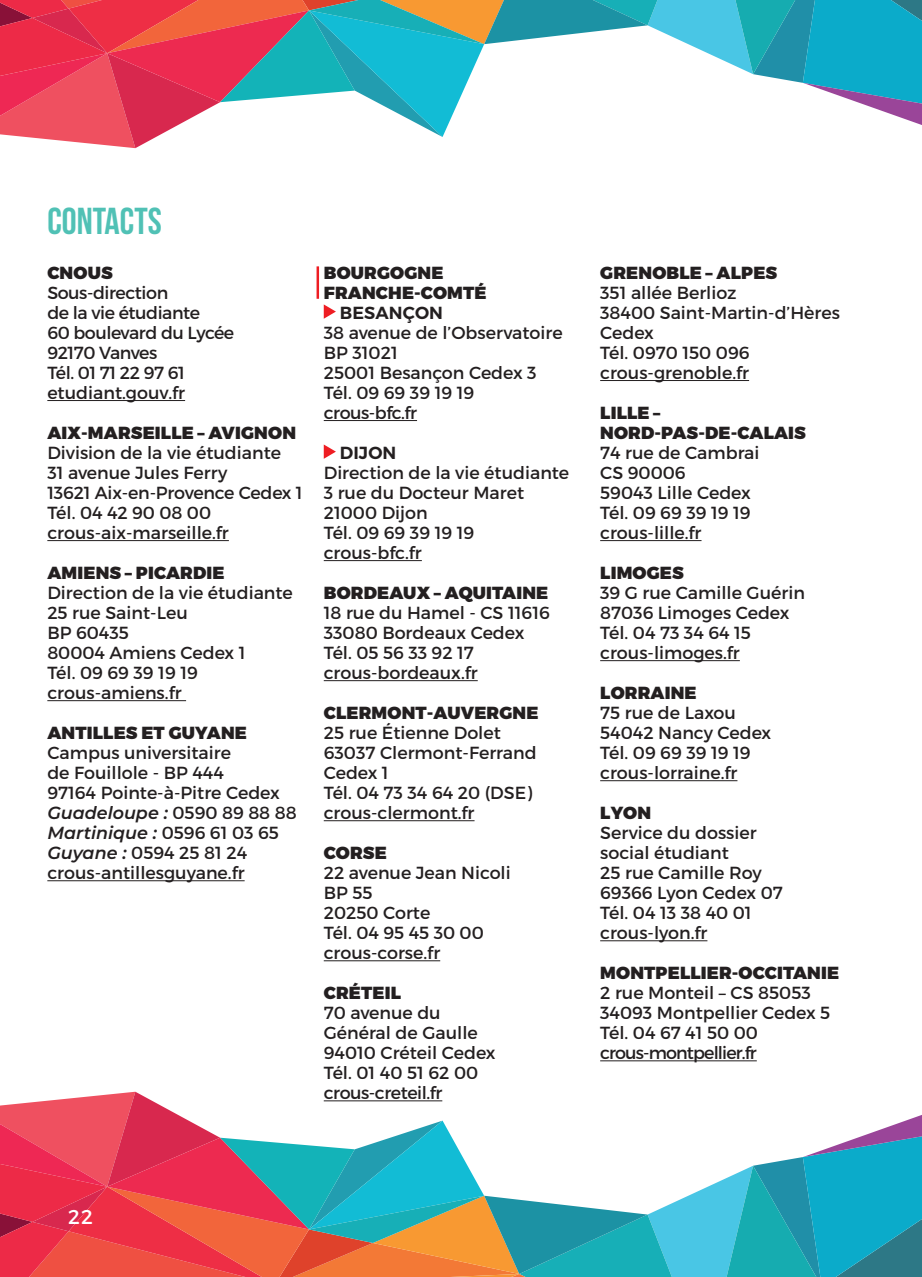
<style>
.page{position:relative;width:922px;height:1277px;background:#fff}
.page>*{position:absolute;margin:0;border:0;box-sizing:border-box;transform-origin:0 0}
.t1{font:37.5px "Bebas Neue";color:#50c1b5}
.t2{font:20px "Montserrat";color:#fff}
.t3{font:17.5px/20px "Montserrat";color:#231f20}
.t4{font:900 17.5px/20px "Montserrat";letter-spacing:.01em;color:#231f20}
.t5{font:17.5px/20px "Montserrat";letter-spacing:-.025em;color:#231f20}
.t6{font:600 17.5px "Montserrat";letter-spacing:.01em;color:#231f20}
.s1{font-weight:600;font-style:italic}
</style>
<div class="page">
<hr style="left:47px;top:400px;width:138px;height:1px;background:#231f20">
<hr style="left:47px;top:540px;width:182px;height:1px;background:#231f20">
<hr style="left:47px;top:700px;width:139px;height:1px;background:#231f20">
<hr style="left:47px;top:880px;width:197px;height:1px;background:#231f20">
<hr style="left:323px;top:420px;width:94px;height:1px;background:#231f20">
<hr style="left:323px;top:560px;width:98px;height:1px;background:#231f20">
<hr style="left:323px;top:680px;width:154px;height:1px;background:#231f20">
<hr style="left:323px;top:820px;width:151px;height:1px;background:#231f20">
<hr style="left:323px;top:960px;width:117px;height:1px;background:#231f20">
<svg style="left:323px;top:304px;width:13px;height:15px"></svg>
<svg style="left:323px;top:444px;width:13px;height:15px"></svg>
<hr style="left:600px;top:380px;width:148px;height:1px;background:#231f20">
<hr style="left:600px;top:540px;width:101px;height:1px;background:#231f20">
<hr style="left:600px;top:660px;width:139px;height:1px;background:#231f20">
<hr style="left:600px;top:780px;width:137px;height:1px;background:#231f20">
<hr style="left:600px;top:940px;width:107px;height:1px;background:#231f20">
<hr style="left:600px;top:1060px;width:156px;height:1px;background:#231f20">
<hr style="left:316px;top:266px;width:3px;height:33px;background:#ee1d23">
<svg style="left:0;top:0;width:922px;height:148px"></svg>
<svg style="left:0;top:1091px;width:922px;height:186px"></svg>
<h1 class="t1" style="left:47px;top:200px;width:116px">CONTACTS</h1>
<p class="t4" style="left:47px;top:263px;width:67px">CNOUS</p>
<p class="t5" style="left:47px;top:282px;width:188px">Sous-direction<br>de la vie étudiante<br>60 boulevard du Lycée<br>92170 Vanves<br>Tél. 01 71 22 97 61 etudiant.gouv.fr</p>
<p class="t4" style="left:47px;top:423px;width:250px">AIX-MARSEILLE – AVIGNON</p>
<p class="t3" style="left:47px;top:442px;width:256px">Division de la vie étudiante<br>31 avenue Jules Ferry<br>13621 Aix-en-Provence Cedex 1<br>Tél. 04 42 90 08 00 crous-aix-marseille.fr</p>
<p class="t4" style="left:47px;top:563px;width:179px">AMIENS – PICARDIE</p>
<p class="t3" style="left:47px;top:582px;width:247px">Direction de la vie étudiante<br>25 rue Saint-Leu<br>BP 60435<br>80004 Amiens Cedex 1<br>Tél. 09 69 39 19 19 crous-amiens.fr</p>
<p class="t4" style="left:47px;top:723px;width:201px">ANTILLES ET GUYANE</p>
<p class="t3" style="left:47px;top:742px;width:251px">Campus universitaire<br>de Fouillole - BP 444<br>97164 Pointe-à-Pitre Cedex<br><span class="s1">Guadeloupe :</span> 0590 89 88 88<br><span class="s1">Martinique :</span> 0596 61 03 65<br><span class="s1">Guyane :</span> 0594 25 81 24 crous-antillesguyane.fr</p>
<p class="t4" style="left:324px;top:263px;width:164px">BOURGOGNE<br>FRANCHE-COMTÉ</p>
<p class="t6" style="left:339px;top:302px;width:105px">BESANÇON</p>
<p class="t3" style="left:323px;top:322px;width:240px">38 avenue de l’Observatoire<br>BP 31021<br>25001 Besançon Cedex 3<br>Tél. 09 69 39 19 19 crous-bfc.fr</p>
<p class="t6" style="left:339px;top:442px;width:58px">DIJON</p>
<p class="t3" style="left:323px;top:462px;width:247px">Direction de la vie étudiante<br>3 rue du Docteur Maret<br>21000 Dijon<br>Tél. 09 69 39 19 19 crous-bfc.fr</p>
<p class="t4" style="left:324px;top:583px;width:226px">BORDEAUX – AQUITAINE</p>
<p class="t3" style="left:323px;top:602px;width:227px">18 rue du Hamel - CS 11616<br>33080 Bordeaux Cedex<br>Tél. 05 56 33 92 17 crous-bordeaux.fr</p>
<p class="t4" style="left:324px;top:703px;width:216px">CLERMONT-AUVERGNE</p>
<p class="t3" style="left:323px;top:722px;width:214px">25 rue Étienne Dolet<br>63037 Clermont-Ferrand<br>Cedex 1<br>Tél. 04 73 34 64 20 (DSE) crous-clermont.fr</p>
<p class="t4" style="left:324px;top:843px;width:64px">CORSE</p>
<p class="t3" style="left:323px;top:862px;width:188px">22 avenue Jean Nicoli<br>BP 55<br>20250 Corte<br>Tél. 04 95 45 30 00 crous-corse.fr</p>
<p class="t4" style="left:324px;top:983px;width:79px">CRÉTEIL</p>
<p class="t3" style="left:323px;top:1002px;width:173px">70 avenue du<br>Général de Gaulle<br>94010 Créteil Cedex<br>Tél. 01 40 51 62 00 crous-creteil.fr</p>
<p class="t4" style="left:600px;top:263px;width:178px">GRENOBLE – ALPES</p>
<p class="t3" style="left:600px;top:282px;width:241px">351 allée Berlioz<br>38400 Saint-Martin-d’Hères<br>Cedex<br>Tél. 0970 150 096 crous-grenoble.fr</p>
<p class="t4" style="left:600px;top:403px;width:207px">LILLE –<br>NORD-PAS-DE-CALAIS</p>
<p class="t3" style="left:600px;top:442px;width:161px">74 rue de Cambrai<br>CS 90006<br>59043 Lille Cedex<br>Tél. 09 69 39 19 19 crous-lille.fr</p>
<p class="t4" style="left:600px;top:563px;width:85px">LIMOGES</p>
<p class="t3" style="left:600px;top:582px;width:206px">39 G rue Camille Guérin<br>87036 Limoges Cedex<br>Tél. 04 73 34 64 15 crous-limoges.fr</p>
<p class="t4" style="left:600px;top:683px;width:98px">LORRAINE</p>
<p class="t3" style="left:600px;top:702px;width:172px">75 rue de Laxou<br>54042 Nancy Cedex<br>Tél. 09 69 39 19 19 crous-lorraine.fr</p>
<p class="t4" style="left:600px;top:803px;width:52px">LYON</p>
<p class="t3" style="left:600px;top:822px;width:184px">Service du dossier social étudiant<br>25 rue Camille Roy<br>69366 Lyon Cedex 07<br>Tél. 04 13 38 40 01 crous-lyon.fr</p>
<p class="t4" style="left:600px;top:963px;width:240px">MONTPELLIER-OCCITANIE</p>
<p class="t3" style="left:600px;top:982px;width:231px">2 rue Monteil – CS 85053<br>34093 Montpellier Cedex 5<br>Tél. 04 67 41 50 00 crous-montpellier.fr</p>
<p class="t2" style="left:68px;top:1204px;width:26px">22</p>
</div>
